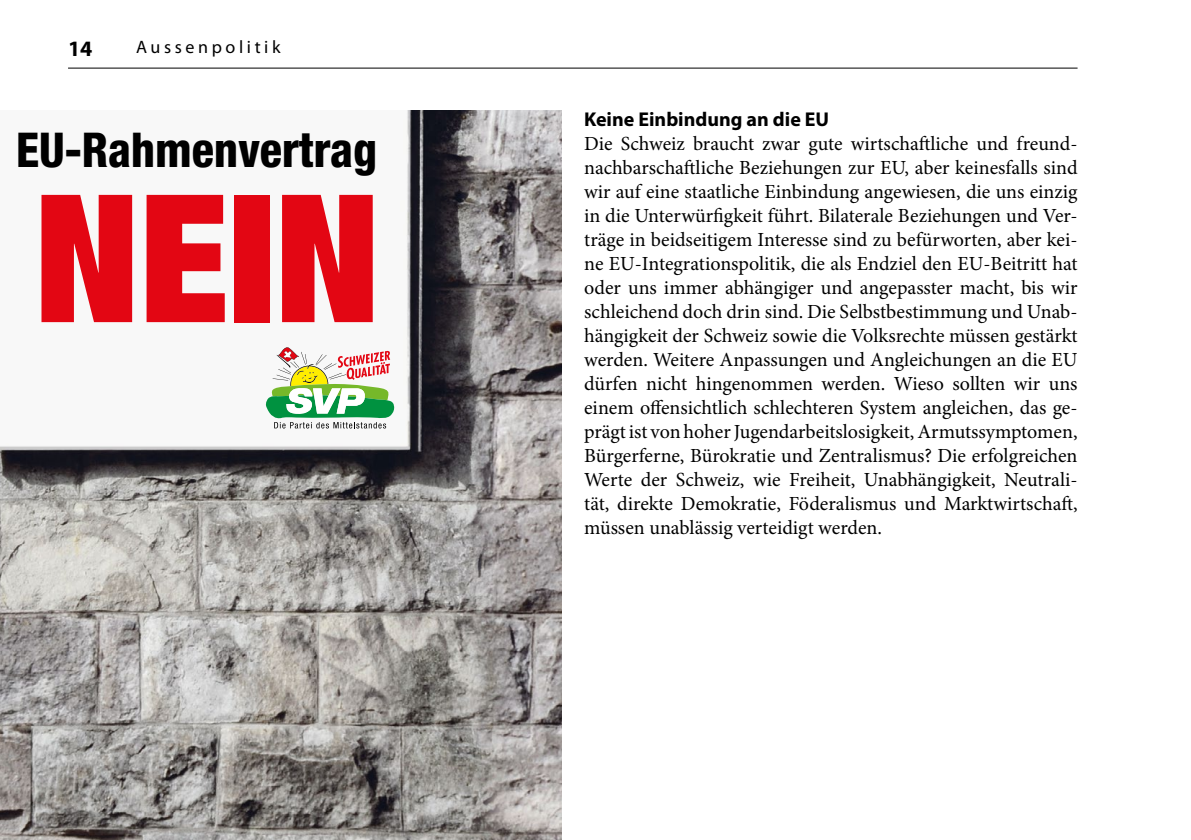
<style>
.page{position:relative;width:1191px;height:840px;background:#fff}
.page>*{position:absolute;margin:0;border:0;box-sizing:border-box;transform-origin:0 0}
.t1{font:900 expanded 178px "Helvetica Neue LT";color:#e30613}
.t2{font:800 condensed 48px "Helvetica Neue LT";color:#000;scale:.96 1}
.t3{font:700 22px "Myriad Pro";color:#000}
.t4{font:20px/24px "Minion Pro";color:#000;text-align:justify}
.t5{font:700 20px "Myriad Pro";color:#000}
.t6{font:18px "Myriad Pro";letter-spacing:.2em;color:#000}
</style>
<div class="page">
<hr style="left:68px;top:68px;width:1009px;height:1px;background:#000">
<img style="left:0;top:111px;width:561px;height:728px">
<div style="left:0;top:111px;width:410px;height:338px;background:#f8f8f8"></div>
<svg style="left:265px;top:347px;width:130px;height:81px"></svg>
<p class="t3" style="left:68px;top:34px;width:26px">14</p>
<p class="t6" style="left:136px;top:36px;width:146px">Aussenpolitik</p>
<p class="t2" style="left:16px;top:120px;width:377px">EU-Rahmenvertrag</p>
<p class="t1" style="left:34px;top:144px;width:348px">NEIN</p>
<p class="t5" style="left:584px;top:106px;width:247px">Keine Einbindung an die EU</p>
<p class="t4" style="left:584px;top:131px;width:495px">Die Schweiz braucht zwar gute wirtschaftliche und freund&shy;nachbarschaftliche Beziehungen zur EU, aber keinesfalls sind wir auf eine staatliche Einbindung angewiesen, die uns einzig in die Unterwürfigkeit führt. Bilaterale Beziehungen und Ver&shy;träge in beidseitigem Interesse sind zu befürworten, aber kei&shy;ne EU-Integrationspolitik, die als Endziel den EU-Beitritt hat oder uns immer abhängiger und angepasster macht, bis wir schleichend doch drin sind. Die Selbstbestimmung und Unab&shy;hängigkeit der Schweiz sowie die Volksrechte müssen gestärkt werden. Weitere Anpassungen und Angleichungen an die EU dürfen nicht hingenommen werden. Wieso sollten wir uns einem offensichtlich schlechteren System angleichen, das ge&shy;prägt ist von hoher Jugendarbeitslosigkeit, Armutssymptomen, Bürgerferne, Bürokratie und Zentralismus? Die erfolgreichen Werte der Schweiz, wie Freiheit, Unabhängigkeit, Neutrali&shy;tät, direkte Demokratie, Föderalismus und Marktwirtschaft, müssen unablässig verteidigt werden.</p>
</div>
